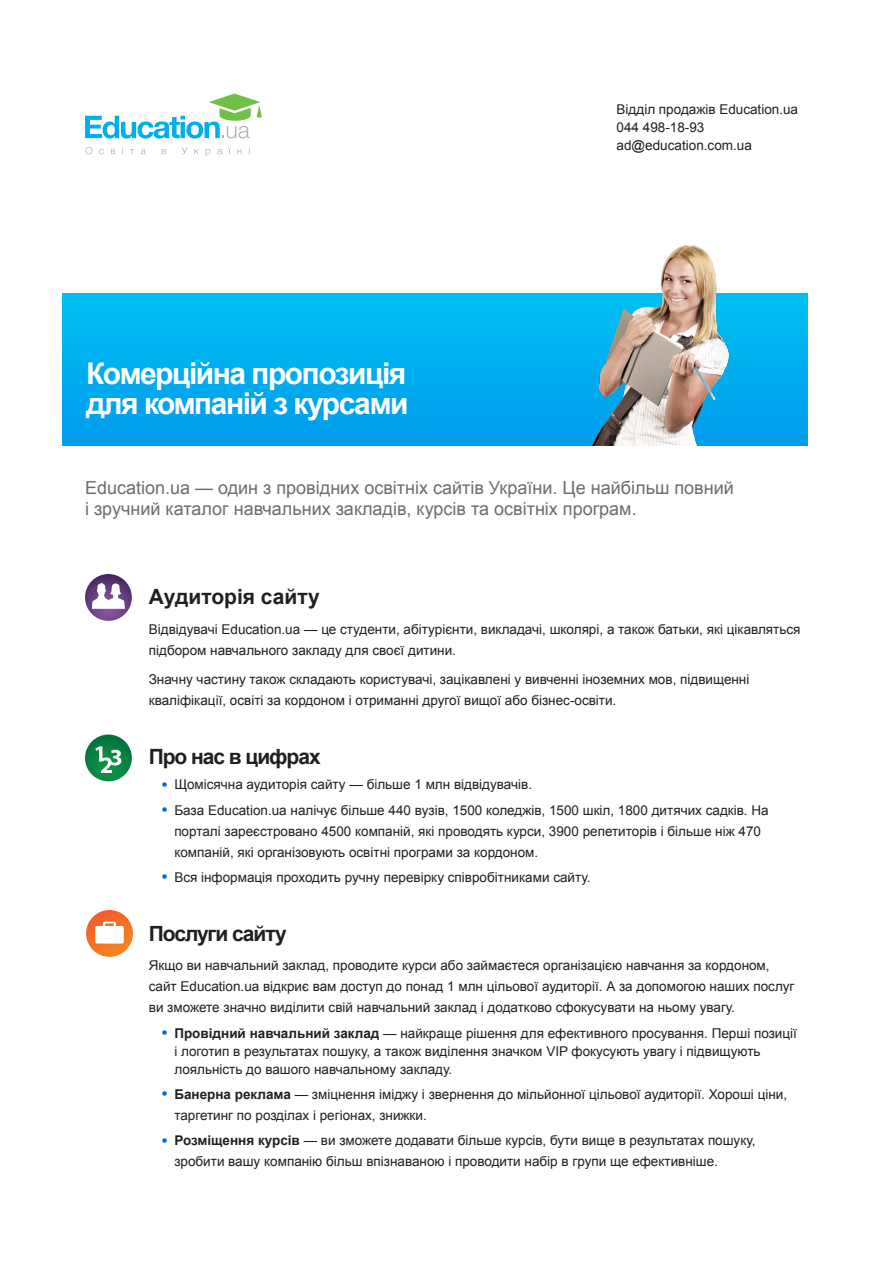
<style>
.page{position:relative;width:893px;height:1263px;background:#fff}
.page>*{position:absolute;margin:0;border:0;box-sizing:border-box;transform-origin:0 0}
.Heading_1{font:700 30px/30px "Arial";letter-spacing:-.05em;color:#fff}
.Big_2{font:700 21px "Arial";letter-spacing:-.05em;color:#231f20}
.Big_2-2{font:700 21px "Arial";color:#231f20}
.Intro{font:18px/21px "Arial";color:#6c6d70}
.t1{font:13.5px/21px "Arial";color:#231f20}
.s1{font-size:18px;color:#006ddd}
.s2{font-weight:700}
</style>
<div class="page">
<img style="left:62px;top:293px;width:746px;height:153px">
<svg style="left:85px;top:574px;width:47px;height:47px"></svg>
<svg style="left:92px;top:583px;width:33px;height:26px"></svg>
<svg style="left:85px;top:734px;width:47px;height:47px"></svg>
<svg style="left:96px;top:746px;width:25px;height:27px"></svg>
<svg style="left:86px;top:910px;width:47px;height:47px"></svg>
<svg style="left:95px;top:922px;width:29px;height:21px"></svg>
<img style="left:591px;top:246px;width:137px;height:200px">
<svg style="left:85px;top:94px;width:177px;height:45px"></svg>
<svg style="left:86px;top:147px;width:6px;height:7px"></svg>
<svg style="left:99px;top:149px;width:5px;height:5px"></svg>
<svg style="left:111px;top:149px;width:4px;height:5px"></svg>
<svg style="left:130px;top:149px;width:4px;height:5px"></svg>
<svg style="left:141px;top:149px;width:5px;height:5px"></svg>
<svg style="left:162px;top:149px;width:4px;height:5px"></svg>
<svg style="left:182px;top:147px;width:6px;height:7px"></svg>
<svg style="left:194px;top:149px;width:5px;height:5px"></svg>
<svg style="left:206px;top:149px;width:4px;height:7px"></svg>
<svg style="left:217px;top:149px;width:5px;height:5px"></svg>
<svg style="left:237px;top:149px;width:4px;height:5px"></svg>
<p class="Heading_1" style="left:86px;top:359px;width:324px">Комерційна пропозиція для компаній з курсами</p>
<p class="t1" style="left:617px;top:101px;width:183px;line-height:18px">Відділ продажів Education.ua<br>044 498-18-93 ad@education.com.ua</p>
<p class="Intro" style="left:85px;top:477px;width:650px">Education.ua — один з провідних освітніх сайтів України. Це найбільш повний і зручний каталог навчальних закладів, курсів та освітніх програм.</p>
<p class="Big_2-2" style="left:149px;top:583px;width:173px">Аудиторія сайту</p>
<p class="t1" style="left:149px;top:618px;width:653px">Відвідувачі Education.ua — це студенти, абітурієнти, викладачі, школярі, а також батьки, які цікавляться підбором навчального закладу для своєї дитини.</p>
<p class="t1" style="left:149px;top:669px;width:602px">Значну частину також складають користувачі, зацікавлені у вивченні іноземних мов, підвищенні кваліфікації, освіті за кордоном і отриманні другої вищої або бізнес-освіти.</p>
<p class="Big_2" style="left:149px;top:743px;width:173px">Про нас в цифрах</p>
<p class="t1" style="left:162px;top:774px;width:372px"><span class="s1">•</span> Щомісячна аудиторія сайту — більше 1 млн відвідувачів.</p>
<p class="t1" style="left:174px;top:799px;width:596px;text-indent:-13px"><span class="s1">•</span> База Education.ua налічує більше 440 вузів, 1500 коледжів, 1500 шкіл, 1800 дитячих садків. На порталі зареєстровано 4500 компаній, які проводять курси, 3900 репетиторiв і більше ніж 470 компаній, які організовують освітні програми за кордоном.</p>
<p class="t1" style="left:162px;top:867px;width:430px"><span class="s1">•</span> Вся інформація проходить ручну перевірку співробітниками сайту.</p>
<p class="Big_2" style="left:149px;top:920px;width:139px">Послуги сайту</p>
<p class="t1" style="left:149px;top:955px;width:647px">Якщо ви навчальний заклад, проводите курси або займаєтеся організацією навчання за кордоном, сайт Education.ua відкриє вам доступ до понад 1 млн цільової аудиторії. А за допомогою наших послуг ви зможете значно виділити свій навчальний заклад і додатково сфокусувати на ньому увагу.</p>
<p class="t1" style="left:174px;top:1024px;width:624px;line-height:18px;text-indent:-13px"><span class="s1">•</span> <span class="s2">Провідний навчальний заклад</span> — найкраще рішення для ефективного просування. Перші позиції і логотип в результатах пошуку, а також виділення значком VIP фокусують увагу і підвищують лояльність до вашого навчальному закладу.</p>
<p class="t1" style="left:174px;top:1084px;width:614px;text-indent:-13px"><span class="s1">•</span> <span class="s2">Банерна реклама</span> — зміцнення іміджу і звернення до мільйонної цільової аудиторії. Хороші ціни, таргетинг по розділах і регіонах, знижки.</p>
<p class="t1" style="left:174px;top:1130px;width:583px;text-indent:-13px"><span class="s1">•</span> <span class="s2">Розміщення курсів</span> — ви зможете додавати більше курсів, бути вище в результатах пошуку, зробити вашу компанію більш впізнаваною і проводити набір в групи ще ефективніше.</p>
</div>
